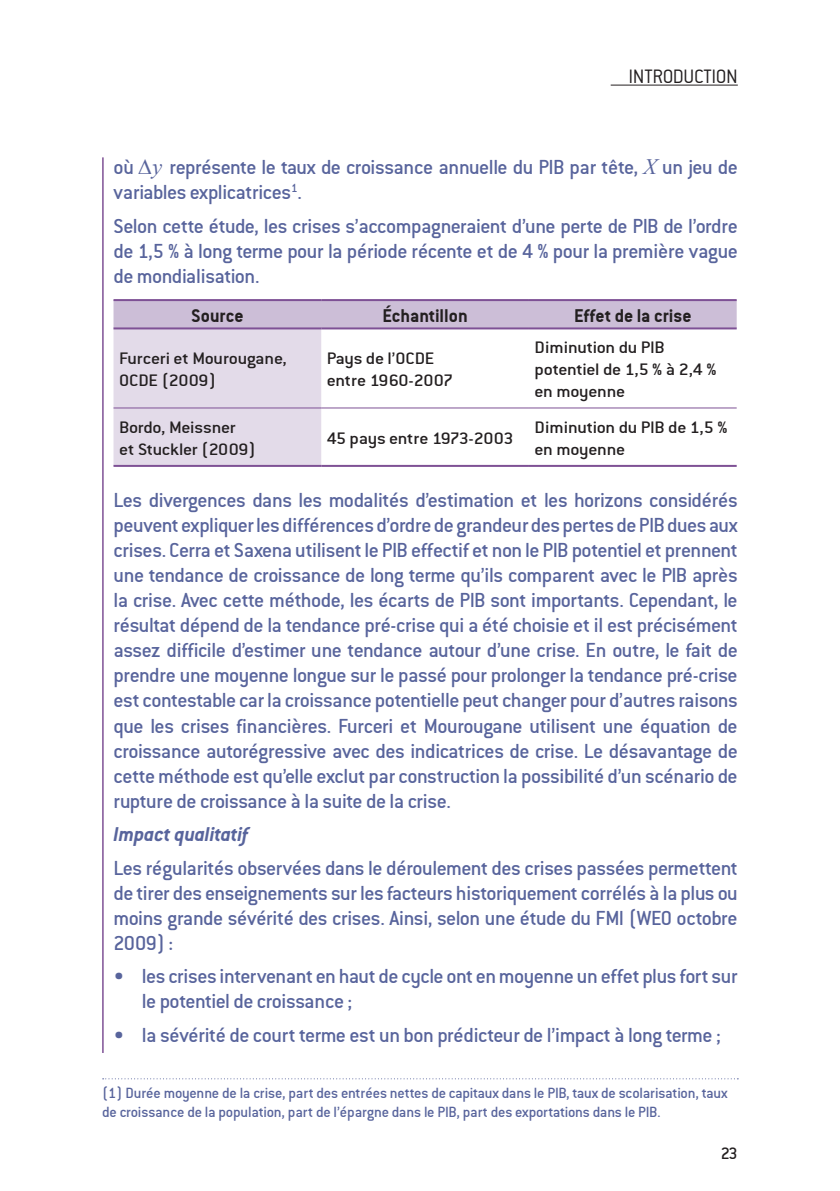
<style>
.page{position:relative;width:840px;height:1191px;background:#fff}
.page>*{position:absolute;margin:0;border:0;box-sizing:border-box;transform-origin:0 0}
.Texte_encadré_CAS{font:22px/25px "Conduit Md ITCTT Medium";letter-spacing:-.02em;color:#58649c;text-align:justify}
.Texte_encadré_CAS-2{font:italic 700 22px "Conduit ITC";letter-spacing:-.01em;color:#58649c}
.t1{font:21px "Conduit ITCTT Light";letter-spacing:-.02em;color:#231f20}
.t2{font:20px "Conduit ITCTT Bold";color:#231f20}
.t3{font:18px/21.6px "Conduit Md ITCTT Medium";letter-spacing:-.015em;color:#231f20;scale:1.1 1}
.t4{font:18px "Conduit Md ITCTT Medium";letter-spacing:-.015em;color:#231f20}
.Notes_bas_de_page_CA{font:16px/19.2px "Conduit Md ITCTT Medium";letter-spacing:-.015em;color:#58649c}
.s1{font-family:"Times New Roman";font-style:italic}
</style>
<div class="page">
<hr style="left:610px;top:85px;width:127px;height:1px;background:#231f20">
<svg style="left:113px;top:301px;width:623px;height:164px"></svg>
<hr style="left:113px;top:299px;width:208px;height:2px;background:#7e5195">
<hr style="left:321px;top:299px;width:207px;height:2px;background:#7e5195">
<hr style="left:528px;top:299px;width:208px;height:2px;background:#7e5195">
<hr style="left:113px;top:407px;width:208px;height:1px;background:#7e5195">
<hr style="left:321px;top:407px;width:207px;height:1px;background:#7e5195">
<hr style="left:528px;top:407px;width:208px;height:1px;background:#7e5195">
<hr style="left:113px;top:327px;width:208px;height:2px;background:#7e5195">
<hr style="left:321px;top:327px;width:207px;height:2px;background:#7e5195">
<hr style="left:528px;top:327px;width:208px;height:2px;background:#7e5195">
<hr style="left:113px;top:465px;width:208px;height:2px;background:#7e5195">
<hr style="left:321px;top:465px;width:207px;height:2px;background:#7e5195">
<hr style="left:528px;top:465px;width:208px;height:2px;background:#7e5195">
<svg style="left:103px;top:1078px;width:635px;height:1px"></svg>
<hr style="left:102px;top:157px;width:2px;height:896px;background:#7e5195">
<p class="t1" style="left:628px;top:63px;width:111px">INTRODUCTION</p>
<p class="Texte_encadré_CAS" style="left:113px;top:154px;width:625px">où <span class="s1">∆y</span> représente le taux de croissance annuelle du PIB par tête, <span class="s1">X</span> un jeu de variables explicatrices<sup>1</sup>.</p>
<p class="Texte_encadré_CAS" style="left:113px;top:212px;width:625px">Selon cette étude, les crises s’accompagneraient d’une perte de PIB de l’ordre de 1,5 % à long terme pour la période récente et de 4 % pour la première vague de mondialisation.</p>
<p class="t2" style="left:191px;top:303px;width:54px">Source</p>
<p class="t2" style="left:382px;top:303px;width:87px">Échantillon</p>
<p class="t2" style="left:573px;top:303px;width:119px">Effet de la crise</p>
<p class="t3" style="left:119px;top:347px;width:154px">Furceri et Mourougane,<br>OCDE (2009)</p>
<p class="t3" style="left:327px;top:347px;width:116px">Pays de l’OCDE entre 1960-2007</p>
<p class="t3" style="left:534px;top:336px;width:167px">Diminution du PIB potentiel de 1,5 % à 2,4 % en moyenne</p>
<p class="t3" style="left:119px;top:416px;width:126px">Bordo, Meissner<br>et Stuckler (2009)</p>
<p class="t3" style="left:327px;top:427px;width:171px">45 pays entre 1973-2003</p>
<p class="t3" style="left:534px;top:416px;width:177px">Diminution du PIB de 1,5 % en moyenne</p>
<p class="Texte_encadré_CAS" style="left:113px;top:487px;width:625px">Les divergences dans les modalités d’estimation et les horizons considérés peuvent expliquer les différences d’ordre de grandeur des pertes de PIB dues aux crises. Cerra et Saxena utilisent le PIB effectif et non le PIB potentiel et prennent une tendance de croissance de long terme qu’ils comparent avec le PIB après la crise. Avec cette méthode, les écarts de PIB sont importants. Cependant, le résultat dépend de la tendance pré-crise qui a été choisie et il est précisément assez difficile d’estimer une tendance autour d’une crise. En outre, le fait de prendre une moyenne longue sur le passé pour prolonger la tendance pré-crise est contestable car la croissance potentielle peut changer pour d’autres raisons que les crises financières. Furceri et Mourougane utilisent une équation de croissance autorégressive avec des indicatrices de crise. Le désavantage de cette méthode est qu’elle exclut par construction la possibilité d’un scénario de rupture de croissance à la suite de la crise.</p>
<p class="Texte_encadré_CAS-2" style="left:113px;top:821px;width:137px">Impact qualitatif</p>
<p class="Texte_encadré_CAS" style="left:113px;top:854px;width:625px">Les régularités observées dans le déroulement des crises passées permettent de tirer des enseignements sur les facteurs historiquement corrélés à la plus ou moins grande sévérité des crises. Ainsi, selon une étude du FMI (WEO octobre 2009) :</p>
<p class="Texte_encadré_CAS" style="left:142px;top:963px;width:597px;text-indent:-28px">• les crises intervenant en haut de cycle ont en moyenne un effet plus fort sur le potentiel de croissance ;</p>
<p class="Texte_encadré_CAS" style="left:113px;top:1021px;width:608px">• la sévérité de court terme est un bon prédicteur de l’impact à long terme ;</p>
<p class="Notes_bas_de_page_CA" style="left:102px;top:1083px;width:626px">(1) Durée moyenne de la crise, part des entrées nettes de capitaux dans le PIB, taux de scolarisation, taux de croissance de la population, part de l’épargne dans le PIB, part des exportations dans le PIB.</p>
<p class="t4" style="left:720px;top:1142px;width:18px">23</p>
</div>
